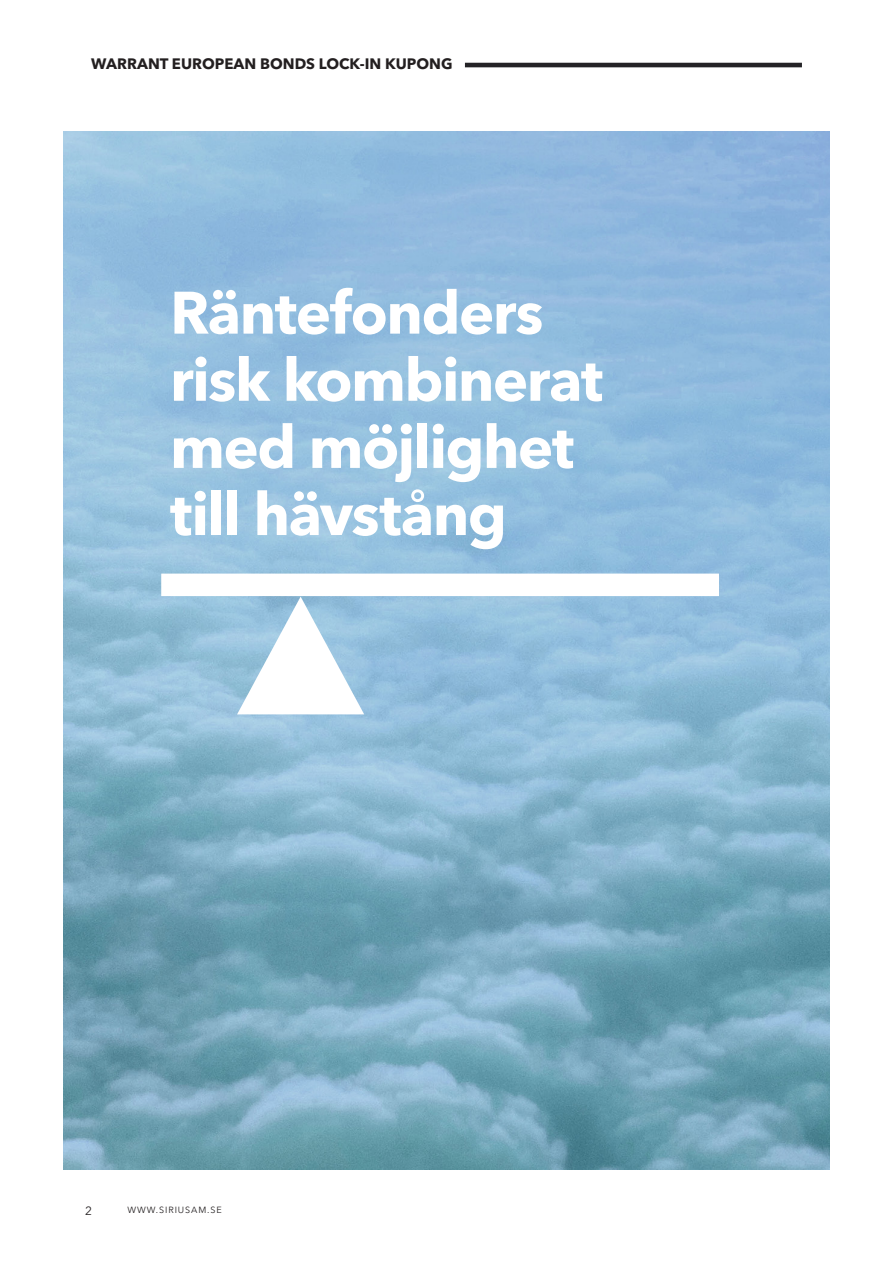
<style>
.page{position:relative;width:893px;height:1263px;background:#fff}
.page>*{position:absolute;margin:0;border:0;box-sizing:border-box;transform-origin:0 0}
.Cover_Page_Header{font:700 59.25px/67.2px "Avenir Next LT Pro";letter-spacing:-.025em;color:#fff}
.t1{font:700 15px "Avenir Next LT Pro";color:#231f20}
.t2{font:12px "Avenir Next";color:#231f20}
.t3{font:9px "Avenir Next";letter-spacing:.1em;color:#231f20}
</style>
<div class="page">
<hr style="left:465px;top:63px;width:337px;height:4px;background:#242326">
<img style="left:64px;top:132px;width:765px;height:1037px">
<div style="left:161px;top:574px;width:558px;height:22px;background:#fff"></div>
<svg style="left:237px;top:597px;width:127px;height:117px"></svg>
<p class="t1" style="left:91px;top:55px;width:363px">WARRANT EUROPEAN BONDS LOCK-IN KUPONG</p>
<p class="Cover_Page_Header" style="left:170px;top:279px;width:434px">Räntefonders risk kombinerat</p>
<p class="Cover_Page_Header" style="left:170px;top:413px;width:405px">med möjlighet till hävstång</p>
<p class="t2" style="left:85px;top:1200px;width:8px">2</p>
<p class="t3" style="left:128px;top:1202px;width:96px">WWW.SIRIUSAM.SE</p>
</div>
